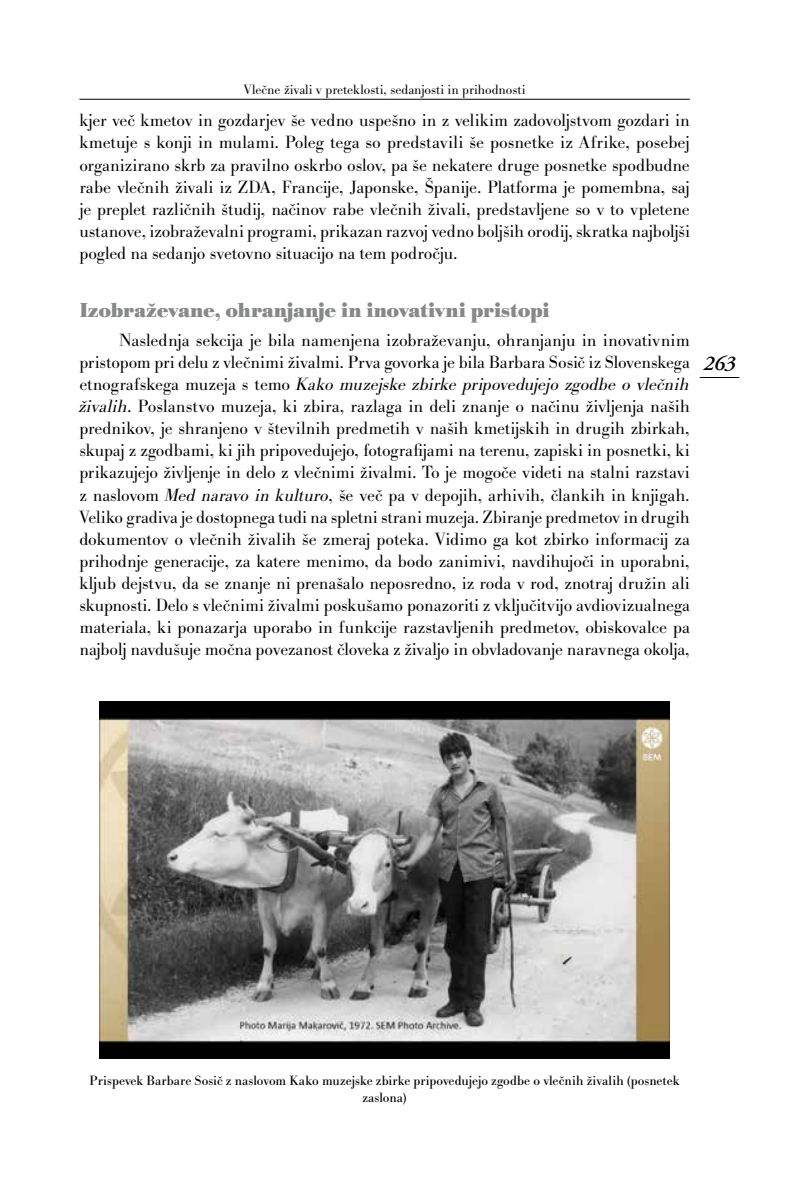
<style>
.page{position:relative;width:794px;height:1191px;background:#fff}
.page>*{position:absolute;margin:0;border:0;box-sizing:border-box;transform-origin:0 0}
.t1{font:700 21px "Bodoni URW";letter-spacing:-.01em;color:#878988}
.t2{font:italic 600 21px "Adobe Garamond Pro";color:#000}
.t3{font:300 18.38px/22.1px "Bodoni URW";letter-spacing:-.005em;color:#000;text-align:justify}
.t4{font:14px/16.8px "Bodoni URW";letter-spacing:.005em;color:#000;text-align:center}
.t5{font:300 14px "Bodoni URW";color:#000}
.s1{font-style:italic}
</style>
<div class="page">
<hr style="left:79px;top:99px;width:611px;height:1px;background:#000">
<hr style="left:699px;top:377px;width:40px;height:1px;background:#000">
<img style="left:99px;top:701px;width:571px;height:357px">
<p class="t5" style="left:244px;top:81px;width:283px">Vlečne živali v preteklosti, sedanjosti in prihodnosti</p>
<p class="t3" style="left:79px;top:109px;width:612px">kjer več kmetov in gozdarjev še vedno uspešno in z velikim zadovoljstvom gozdari in kmetuje s konji in mulami. Poleg tega so predstavili še posnetke iz Afrike, posebej organizirano skrb za pravilno oskrbo oslov, pa še nekatere druge posnetke spodbudne rabe vlečnih živali iz ZDA, Francije, Japonske, Španije. Platforma je pomembna, saj je preplet različnih študij, načinov rabe vlečnih živali, predstavljene so v to vpletene ustanove, izobraževalni programi, prikazan razvoj vedno boljših orodij, skratka najboljši pogled na sedanjo svetovno situacijo na tem področju.</p>
<p class="t1" style="left:79px;top:297px;width:472px">Izobraževane, ohranjanje in inovativni pristopi</p>
<p class="t3" style="left:79px;top:329px;width:612px;text-indent:40px">Naslednja sekcija je bila namenjena izobraževanju, ohranjanju in inovativnim pristopom pri delu z vlečnimi živalmi. Prva govorka je bila Barbara Sosič iz Slovenskega etnografskega muzeja s temo <span class="s1">Kako muzejske zbirke pripovedujejo zgodbe o vlečnih živalih</span>. Poslanstvo muzeja, ki zbira, razlaga in deli znanje o načinu življenja naših prednikov, je shranjeno v številnih predmetih v naših kmetijskih in drugih zbirkah, skupaj z zgodbami, ki jih pripovedujejo, fotografijami na terenu, zapiski in posnetki, ki prikazujejo življenje in delo z vlečnimi živalmi. To je mogoče videti na stalni razstavi z naslovom <span class="s1">Med naravo in kulturo</span>, še več pa v depojih, arhivih, člankih in knjigah.<br>Veliko gradiva je dostopnega tudi na spletni strani muzeja. Zbiranje predmetov in drugih dokumentov o vlečnih živalih še zmeraj poteka. Vidimo ga kot zbirko informacij za prihodnje generacije, za katere menimo, da bodo zanimivi, navdihujoči in uporabni, kljub dejstvu, da se znanje ni prenašalo neposredno, iz roda v rod, znotraj družin ali skupnosti. Delo s vlečnimi živalmi poskušamo ponazoriti z vključitvijo avdiovizualnega materiala, ki ponazarja uporabo in funkcije razstavljenih predmetov, obiskovalce pa najbolj navdušuje močna povezanost človeka z živaljo in obvladovanje naravnega okolja,</p>
<p class="t2" style="left:703px;top:351px;width:34px">263</p>
<p class="t4" style="left:90px;top:1072px;width:591px">Prispevek Barbare Sosič z naslovom Kako muzejske zbirke pripovedujejo zgodbe o vlečnih živalih (posnetek zaslona)</p>
</div>
